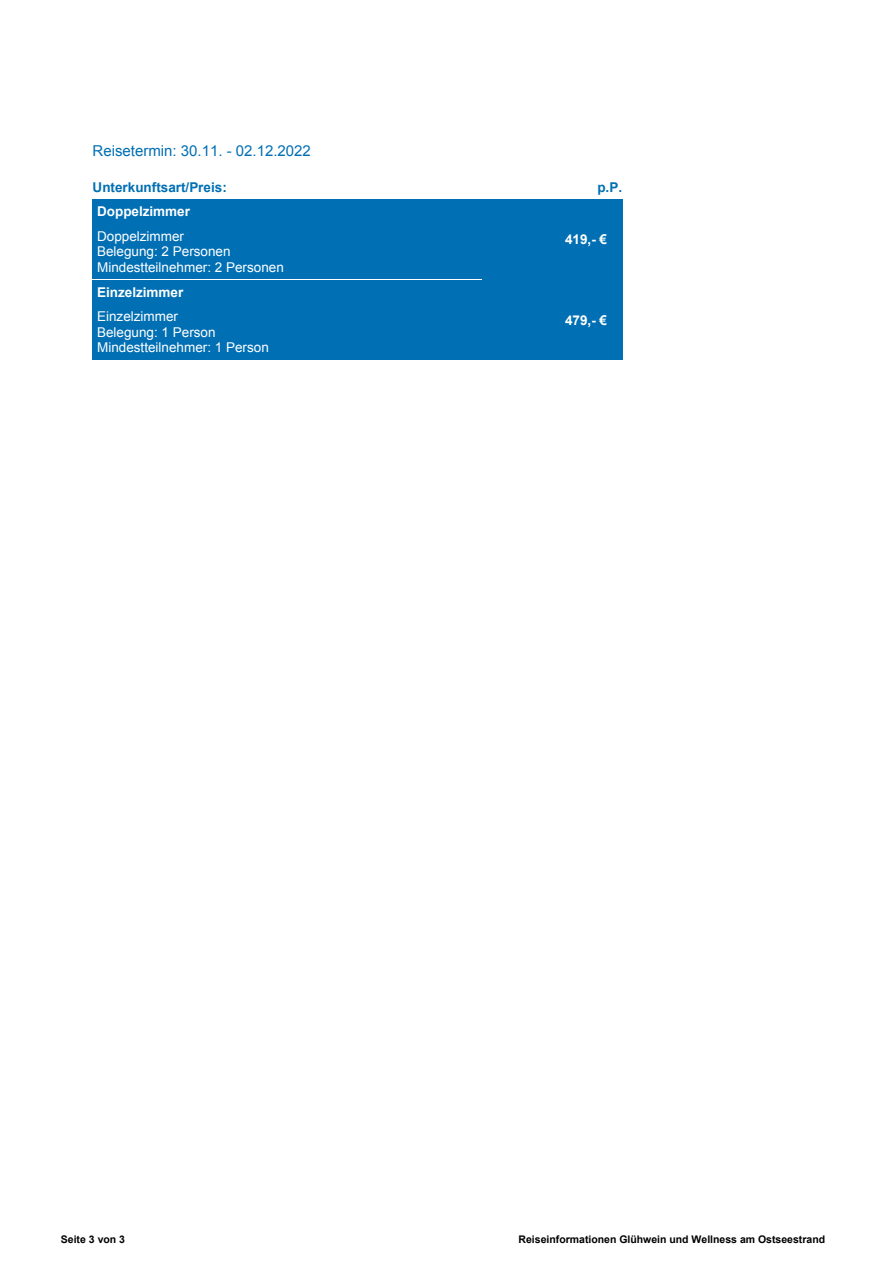
<style>
.page{position:relative;width:893px;height:1263px;background:#fff}
.page>*{position:absolute;margin:0;border:0;box-sizing:border-box;transform-origin:0 0}
.t1{font:15px "Arial";color:#006fb3}
.t2{font:13.5px/15.6px "Arial";color:#fff}
.t3{font:700 13.5px "Arial";color:#fff}
.t4{font:700 13.5px "Arial";color:#006fb3}
.t5{font:700 10.5px "Arial";color:#000}
</style>
<div class="page">
<div style="left:93px;top:199px;width:389px;height:25px;background:#006fb3"></div>
<div style="left:93px;top:224px;width:389px;height:55px;background:#006fb3"></div>
<div style="left:482px;top:199px;width:18px;height:80px;background:#006fb3"></div>
<div style="left:500px;top:199px;width:122px;height:80px;background:#006fb3"></div>
<div style="left:93px;top:280px;width:389px;height:24px;background:#006fb3"></div>
<div style="left:93px;top:304px;width:389px;height:56px;background:#006fb3"></div>
<div style="left:482px;top:280px;width:18px;height:80px;background:#006fb3"></div>
<div style="left:500px;top:280px;width:122px;height:80px;background:#006fb3"></div>
<p class="t1" style="left:93px;top:145px;width:220px">Reisetermin: 30.11. - 02.12.2022</p>
<p class="t4" style="left:93px;top:182px;width:136px">Unterkunftsart/Preis:</p>
<p class="t4" style="left:597px;top:182px;width:26px">p.P.</p>
<p class="t3" style="left:97px;top:207px;width:94px">Doppelzimmer</p>
<p class="t2" style="left:97px;top:230px;width:188px">Doppelzimmer<br>Belegung: 2 Personen<br>Mindestteilnehmer: 2 Personen</p>
<p class="t3" style="left:565px;top:234px;width:43px">419,- €</p>
<p class="t3" style="left:97px;top:287px;width:88px">Einzelzimmer</p>
<p class="t2" style="left:97px;top:310px;width:173px">Einzelzimmer<br>Belegung: 1 Person<br>Mindestteilnehmer: 1 Person</p>
<p class="t3" style="left:565px;top:315px;width:43px">479,- €</p>
<p class="t5" style="left:61px;top:1235px;width:66px">Seite 3 von 3</p>
<p class="t5" style="left:519px;top:1235px;width:308px">Reiseinformationen Glühwein und Wellness am Ostseestrand</p>
</div>
